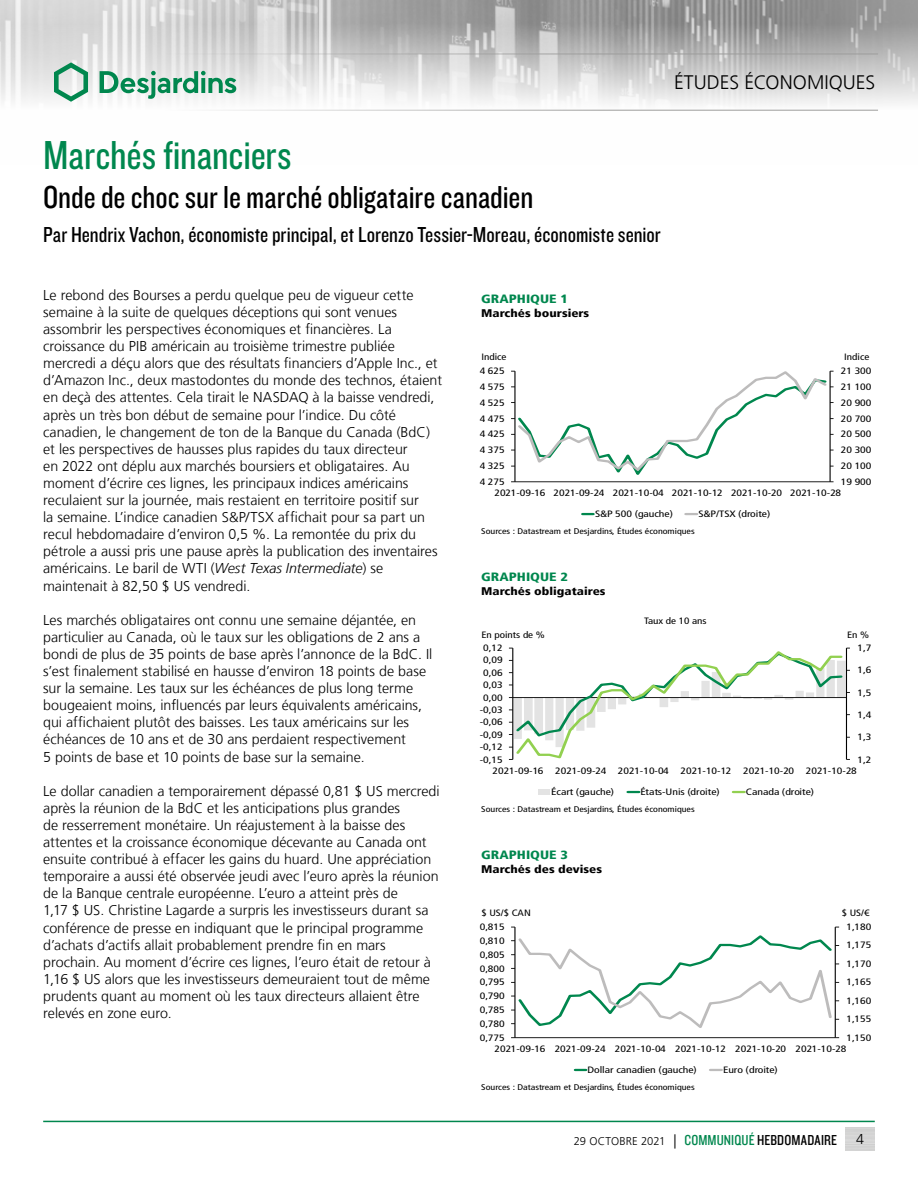
<style>
.page{position:relative;width:918px;height:1188px;background:#fff}
.page>*{position:absolute;margin:0;border:0;box-sizing:border-box;transform-origin:0 0}
.t1{font:42px "Knockout 29 Junior Ltweight";letter-spacing:-.005em;color:#00874e}
.t2{font:33px "Knockout 29 Junior Ltweight";letter-spacing:-.005em;color:#000}
.t3{font:22.5px "Knockout 29 Junior Ltweight";color:#000}
.t4{font:300 19.5px "Frutiger LT";color:#000}
.t5{font:300 14.25px/17.1px "Frutiger LT";color:#000}
.t6{font:900 condensed 12px "Frutiger LT";color:#00874e;scale:1.2 1}
.t7{font:300 11.25px "Frutiger LT";letter-spacing:.005em;color:#000}
.t8{font:900 condensed 11.1px "Frutiger LT";color:#000;scale:1.2 1}
.t9{font:condensed 9.3px "Frutiger LT";color:#000;scale:1.26 1}
.t10{font:condensed 9.15px "Frutiger LT";color:#000;scale:1.2 1}
.t11{font:condensed 8.25px "Frutiger LT";color:#000;scale:1.2 1}
.s1{font-style:italic}
.s2{font-size:14.25px}
.s3{font-family:"Knockout 29 Junior Ltweight";font-weight:400;font-size:15px;color:#00874e}
.s4{font-family:"Knockout 29 Junior Ltweight";font-weight:400;font-size:15px}
</style>
<div class="page">
<img style="left:0;top:0;width:918px;height:110px">
<hr style="left:0;top:54px;width:878px;height:1px;background:#9d9d9c">
<hr style="left:0;top:110px;width:878px;height:1px;background:#9d9d9c">
<svg style="left:54px;top:62px;width:34px;height:40px"></svg>
<svg style="left:100px;top:71px;width:136px;height:28px"></svg>
<hr style="left:43px;top:1121px;width:832px;height:1px;background:#00874e">
<svg style="left:511px;top:370px;width:323px;height:112px"></svg>
<svg style="left:583px;top:513px;width:10px;height:2px"></svg>
<svg style="left:686px;top:513px;width:11px;height:2px"></svg>
<svg style="left:509px;top:648px;width:341px;height:112px"></svg>
<div style="left:539px;top:789px;width:11px;height:6px;background:#e3e3e3"></div>
<svg style="left:628px;top:791px;width:11px;height:2px"></svg>
<svg style="left:733px;top:791px;width:11px;height:2px"></svg>
<hr style="left:835px;top:927px;width:1px;height:111px;background:#000">
<hr style="left:515px;top:927px;width:1px;height:111px;background:#000">
<hr style="left:515px;top:1037px;width:320px;height:1px;background:#000">
<svg style="left:511px;top:927px;width:328px;height:104px"></svg>
<svg style="left:575px;top:1069px;width:11px;height:2px"></svg>
<svg style="left:710px;top:1069px;width:12px;height:2px"></svg>
<h3 class="t4" style="left:674px;top:72px;width:203px">ÉTUDES ÉCONOMIQUES</h3>
<h1 class="t1" style="left:43px;top:128px;width:250px">Marchés financiers</h1>
<h2 class="t2" style="left:43px;top:176px;width:492px">Onde de choc sur le marché obligataire canadien</h2>
<h3 class="t3" style="left:43px;top:220px;width:619px">Par Hendrix Vachon, économiste principal, et Lorenzo Tessier-Moreau, économiste senior</h3>
<p class="t5" style="left:43px;top:287px;width:400px">Le rebond des Bourses a perdu quelque peu de vigueur cette semaine à la suite de quelques déceptions qui sont venues assombrir les perspectives économiques et financières. La croissance du PIB américain au troisième trimestre publiée mercredi a déçu alors que des résultats financiers d’Apple Inc., et d’Amazon Inc., deux mastodontes du monde des technos, étaient en deçà des attentes. Cela tirait le NASDAQ à la baisse vendredi, après un très bon début de semaine pour l’indice. Du côté canadien, le changement de ton de la Banque du Canada (BdC) et les perspectives de hausses plus rapides du taux directeur<br>en 2022 ont déplu aux marchés boursiers et obligataires. Au moment d’écrire ces lignes, les principaux indices américains reculaient sur la journée, mais restaient en territoire positif sur<br>la semaine. L’indice canadien S&amp;P/TSX affichait pour sa part un recul hebdomadaire d’environ 0,5 %. La remontée du prix du pétrole a aussi pris une pause après la publication des inventaires américains. Le baril de WTI (<span class="s1">West Texas Intermediate</span>) se maintenait à 82,50 $ US vendredi.</p>
<p class="t5" style="left:43px;top:612px;width:391px">Les marchés obligataires ont connu une semaine déjantée, en particulier au Canada, où le taux sur les obligations de 2 ans a bondi de plus de 35 points de base après l’annonce de la BdC. Il s’est finalement stabilisé en hausse d’environ 18 points de base sur la semaine. Les taux sur les échéances de plus long terme bougeaient moins, influencés par leurs équivalents américains, qui affichaient plutôt des baisses. Les taux américains sur les échéances de 10 ans et de 30 ans perdaient respectivement<br>5 points de base et 10 points de base sur la semaine.</p>
<p class="t5" style="left:43px;top:783px;width:398px">Le dollar canadien a temporairement dépassé 0,81 $ US mercredi après la réunion de la BdC et les anticipations plus grandes<br>de resserrement monétaire. Un réajustement à la baisse des attentes et la croissance économique décevante au Canada ont ensuite contribué à effacer les gains du huard. Une appréciation temporaire a aussi été observée jeudi avec l’euro après la réunion de la Banque centrale européenne. L’euro a atteint près de<br>1,17 $ US. Christine Lagarde a surpris les investisseurs durant sa conférence de presse en indiquant que le principal programme d’achats d’actifs allait probablement prendre fin en mars prochain. Au moment d’écrire ces lignes, l’euro était de retour à 1,16 $ US alors que les investisseurs demeuraient tout de même prudents quant au moment où les taux directeurs allaient être relevés en zone euro.</p>
<p class="t6" style="left:481px;top:292px;width:74px">GRAPHIQUE 1</p>
<p class="t8" style="left:481px;top:306px;width:91px">Marchés boursiers</p>
<p class="t10" style="left:481px;top:352px;width:22px">Indice</p>
<p class="t10" style="left:844px;top:352px;width:22px">Indice</p>
<p class="t9" style="left:480px;top:365px;width:21px">4 625</p>
<p class="t9" style="left:841px;top:365px;width:26px">21 300</p>
<p class="t9" style="left:480px;top:381px;width:21px">4 575</p>
<p class="t9" style="left:841px;top:381px;width:26px">21 100</p>
<p class="t9" style="left:480px;top:397px;width:21px">4 525</p>
<p class="t9" style="left:841px;top:397px;width:26px">20 900</p>
<p class="t9" style="left:480px;top:413px;width:21px">4 475</p>
<p class="t9" style="left:841px;top:413px;width:26px">20 700</p>
<p class="t9" style="left:480px;top:429px;width:21px">4 425</p>
<p class="t9" style="left:841px;top:429px;width:26px">20 500</p>
<p class="t9" style="left:480px;top:445px;width:21px">4 375</p>
<p class="t9" style="left:841px;top:445px;width:26px">20 300</p>
<p class="t9" style="left:480px;top:461px;width:21px">4 325</p>
<p class="t9" style="left:841px;top:461px;width:26px">20 100</p>
<p class="t9" style="left:480px;top:476px;width:21px">4 275</p>
<p class="t9" style="left:841px;top:476px;width:26px">19 900</p>
<p class="t9" style="left:494px;top:488px;width:277px">2021-09-16 2021-09-24 2021-10-04 2021-10-12 2021-10-20 2021-10-28</p>
<p class="t9" style="left:595px;top:509px;width:63px">S&amp;P 500 (gauche)</p>
<p class="t9" style="left:698px;top:509px;width:59px">S&amp;P/TSX (droite)</p>
<p class="t11" style="left:481px;top:526px;width:179px">Sources : Datastream et Desjardins, Études économiques</p>
<p class="t6" style="left:481px;top:570px;width:74px">GRAPHIQUE 2</p>
<p class="t8" style="left:481px;top:584px;width:105px">Marchés obligataires</p>
<p class="t10" style="left:644px;top:616px;width:54px">Taux de 10 ans</p>
<p class="t10" style="left:481px;top:630px;width:54px">En points de %</p>
<p class="t10" style="left:847px;top:630px;width:20px">En %</p>
<p class="t9" style="left:483px;top:642px;width:17px">0,12</p>
<p class="t9" style="left:483px;top:655px;width:17px">0,09</p>
<p class="t9" style="left:483px;top:667px;width:17px">0,06</p>
<p class="t9" style="left:483px;top:680px;width:17px">0,03</p>
<p class="t9" style="left:483px;top:692px;width:17px">0,00</p>
<p class="t9" style="left:480px;top:704px;width:20px">-0,03</p>
<p class="t9" style="left:480px;top:717px;width:20px">-0,06</p>
<p class="t9" style="left:480px;top:729px;width:20px">-0,09</p>
<p class="t9" style="left:480px;top:742px;width:20px">-0,12</p>
<p class="t9" style="left:480px;top:754px;width:20px">-0,15</p>
<p class="t9" style="left:857px;top:642px;width:12px">1,7</p>
<p class="t9" style="left:857px;top:665px;width:12px">1,6</p>
<p class="t9" style="left:857px;top:687px;width:12px">1,5</p>
<p class="t9" style="left:857px;top:709px;width:12px">1,4</p>
<p class="t9" style="left:857px;top:732px;width:12px">1,3</p>
<p class="t9" style="left:857px;top:754px;width:12px">1,2</p>
<p class="t9" style="left:493px;top:765px;width:42px">2021-09-16</p>
<p class="t9" style="left:555px;top:765px;width:42px">2021-09-24</p>
<p class="t9" style="left:618px;top:765px;width:42px">2021-10-04</p>
<p class="t9" style="left:681px;top:765px;width:42px">2021-10-12</p>
<p class="t9" style="left:743px;top:765px;width:42px">2021-10-20</p>
<p class="t9" style="left:806px;top:765px;width:42px">2021-10-28</p>
<p class="t9" style="left:551px;top:787px;width:51px">Écart (gauche)</p>
<p class="t9" style="left:640px;top:787px;width:64px">États-Unis (droite)</p>
<p class="t9" style="left:746px;top:787px;width:56px">Canada (droite)</p>
<p class="t11" style="left:481px;top:804px;width:179px">Sources : Datastream et Desjardins, Études économiques</p>
<p class="t6" style="left:481px;top:848px;width:74px">GRAPHIQUE 3</p>
<p class="t8" style="left:481px;top:862px;width:102px">Marchés des devises</p>
<p class="t10" style="left:481px;top:908px;width:43px">$ US/$ CAN</p>
<p class="t10" style="left:842px;top:908px;width:25px">$ US/€</p>
<p class="t9" style="left:480px;top:921px;width:21px">0,815</p>
<p class="t9" style="left:846px;top:921px;width:21px">1,180</p>
<p class="t9" style="left:480px;top:935px;width:21px">0,810</p>
<p class="t9" style="left:480px;top:949px;width:21px">0,805</p>
<p class="t9" style="left:480px;top:963px;width:21px">0,800</p>
<p class="t9" style="left:846px;top:940px;width:21px">1,175</p>
<p class="t9" style="left:846px;top:958px;width:21px">1,170</p>
<p class="t9" style="left:480px;top:977px;width:21px">0,795</p>
<p class="t9" style="left:846px;top:977px;width:21px">1,165</p>
<p class="t9" style="left:480px;top:991px;width:21px">0,790</p>
<p class="t9" style="left:480px;top:1005px;width:21px">0,785</p>
<p class="t9" style="left:480px;top:1018px;width:21px">0,780</p>
<p class="t9" style="left:846px;top:995px;width:21px">1,160</p>
<p class="t9" style="left:846px;top:1014px;width:21px">1,155</p>
<p class="t9" style="left:480px;top:1032px;width:21px">0,775</p>
<p class="t9" style="left:846px;top:1032px;width:21px">1,150</p>
<p class="t9" style="left:495px;top:1044px;width:281px">2021-09-16 2021-09-24 2021-10-04 2021-10-12 2021-10-20 2021-10-28</p>
<p class="t9" style="left:588px;top:1065px;width:88px">Dollar canadien (gauche)</p>
<p class="t9" style="left:723px;top:1065px;width:45px">Euro (droite)</p>
<p class="t11" style="left:481px;top:1082px;width:179px">Sources : Datastream et Desjardins, Études économiques</p>
<p class="t7" style="left:574px;top:1135px;width:265px">29 OCTOBRE 2021 <span class="s2">|</span> <span class="s3">COMMUNIQUÉ</span> <span class="s4">HEBDOMADAIRE</span></p>
<p class="t5" style="left:856px;top:1131px;width:9px">4</p>
</div>
